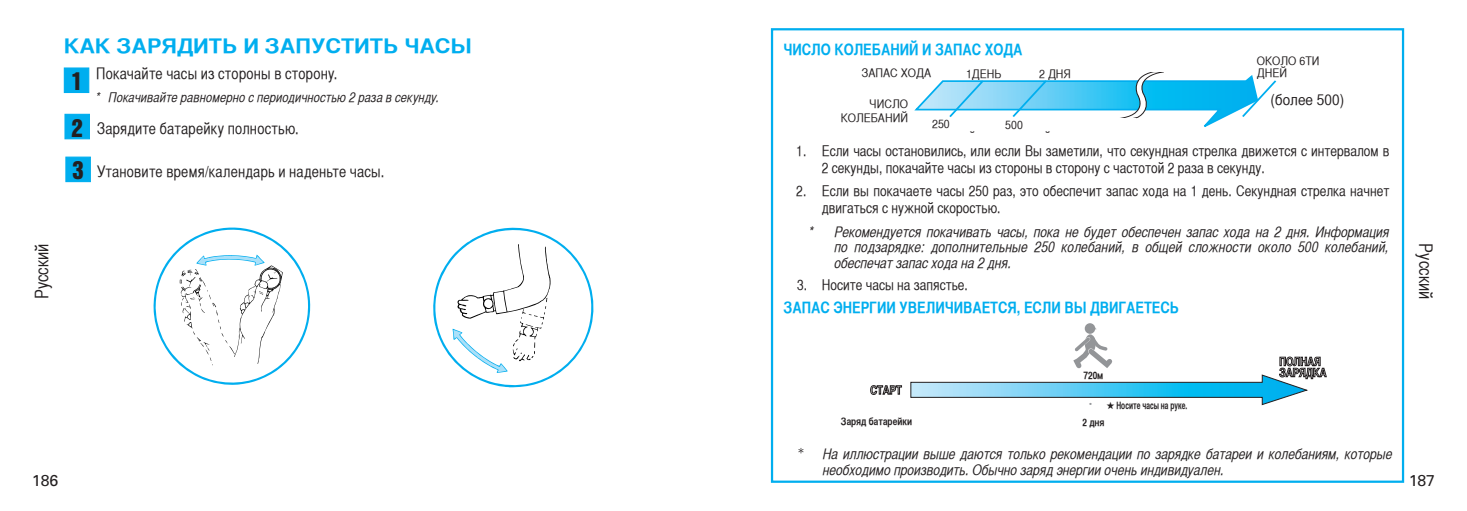
<style>
.page{position:relative;width:1467px;height:511px;background:#fff}
.page>*{position:absolute;margin:0;border:0;box-sizing:border-box;transform-origin:0 0}
.t1{font:22.5px "Helvetica Inserat";color:#231f20}
.t2{font:20.25px "Helvetica CY Bold";color:#00aeef;scale:1.3 1}
.t3{font:18px "Helvetica CY Plain";color:#231f20}
.t4{font:17.32px "Koz Go Pro";color:#939598}
.t5{font:15.75px "Helvetica CY Plain";letter-spacing:.01em;color:#231f20}
.t6{font:15.75px "Helvetica CY Bold";color:#00aeef}
.t7{font:15.75px "Univers";color:#231f20}
.t8{font:15.08px "Helvetica CY Plain";color:#231f20;scale:1.1 1}
.t9{font:14.62px/15.8px "Helvetica CY Oblique";color:#231f20}
.t10{font:14.62px/16.9px "Helvetica CY Plain";color:#231f20}
.t11{font:13.5px "Helvetica CY Oblique";letter-spacing:.01em;color:#231f20}
.t12{font:11.7px/14px "Helvetica CY Plain";color:#231f20;text-align:right;scale:1.1 1}
.t13{font:10.12px "Helvetica CY Bold";color:#231f20}
.t14{font:10.12px "Helvetica CY Bold";color:#231f20;scale:.79 1}
.s1{font-family:"Helvetica Inserat";font-size:22.5px}
.s2{font-family:"Koz Min Pro"}
</style>
<div class="page">
<div style="left:64px;top:67px;width:25px;height:26px;background:#00aeef;border:1px solid #00aeef"></div>
<div style="left:65px;top:156px;width:26px;height:26px;background:#00aeef;border:1px solid #00aeef"></div>
<div style="left:64px;top:114px;width:26px;height:25px;background:#00aeef;border:1px solid #00aeef"></div>
<svg style="left:153px;top:227px;width:158px;height:158px"></svg>
<svg style="left:433px;top:227px;width:161px;height:160px"></svg>
<div style="left:771px;top:28px;width:633px;height:454px;border:2px solid #00aeef"></div>
<svg style="left:914px;top:72px;width:363px;height:55px"></svg>
<hr style="left:1113px;top:118px;width:23px;height:2px;background:#fff">
<div style="left:1085px;top:323px;width:10px;height:10px;background:#939598;border-radius:50%"></div>
<svg style="left:870px;top:385px;width:32px;height:9px"></svg>
<svg style="left:911px;top:327px;width:416px;height:77px"></svg>
<h2 class="t2" style="left:64px;top:33px;width:315px">КАК ЗАРЯДИТЬ И ЗАПУСТИТЬ ЧАСЫ</h2>
<p class="t5" style="left:96px;top:65px;width:243px">Покачайте часы из стороны в сторону.</p>
<p class="t11" style="left:96px;top:89px;width:345px">* Покачивайте равномерно с периодичностью 2 раза в секунду.</p>
<p class="t5" style="left:97px;top:119px;width:204px">Зарядите батарейку полностью.</p>
<p class="t5" style="left:73px;top:162px;width:313px"><span class="s1">3</span> Утановите время/календарь и наденьте часы.</p>
<h1 class="t1" style="left:72px;top:68px;width:13px">1</h1>
<h1 class="t1" style="left:72px;top:114px;width:13px">2</h1>
<p class="t3" style="left:32px;top:299px;width:57px;rotate:-90deg">Русский</p>
<p class="t6" style="left:784px;top:39px;width:241px">ЧИСЛО КОЛЕБАНИЙ И ЗАПАС ХОДА</p>
<p class="t12" style="left:1257px;top:55px;width:58px;line-height:11.7px;text-align:left">ОКОЛО 6ТИ<br>ДНЕЙ</p>
<p class="t8" style="left:1271px;top:91px;width:68px">(более 500)</p>
<p class="t12" style="left:862px;top:65px;width:65px">ЗАПАС ХОДА</p>
<p class="t12" style="left:841px;top:97px;width:63px">ЧИСЛО<br>КОЛЕБАНИЙ</p>
<p class="t12" style="left:966px;top:66px;width:34px">1ДЕНЬ</p>
<p class="t12" style="left:1039px;top:66px;width:30px">2 ДНЯ</p>
<p class="t12" style="left:932px;top:116px;width:18px">250</p>
<p class="t12" style="left:1005px;top:118px;width:18px">500</p>
<p class="t10" style="left:822px;top:142px;width:569px;text-indent:-26px">1. Если часы остановились, или если Вы заметили, что секундная стрелка движется с интервалом в<br>2 секунды, покачайте часы из стороны в сторону с частотой 2 раза в секунду.</p>
<p class="t10" style="left:822px;top:182px;width:569px;text-indent:-26px">2. Если вы покачаете часы 250 раз, это обеспечит запас хода на 1 день. Секундная стрелка начнет двигаться с нужной скоростью.</p>
<p class="t9" style="left:835px;top:223px;width:556px;text-align:justify;text-indent:-26px">* Рекомендуется покачивать часы, пока не будет обеспечен запас хода на 2 дня. Информация по подзарядке: дополнительные 250 колебаний, в общей сложности около 500 колебаний, обеспечат запас хода на 2 дня.</p>
<p class="t10" style="left:797px;top:276px;width:172px">3. Носите часы на запястье.</p>
<p class="t6" style="left:784px;top:298px;width:397px">ЗАПАС ЭНЕРГИИ УВЕЛИЧИВАЕТСЯ, ЕСЛИ ВЫ ДВИГАЕТЕСЬ</p>
<p class="t13" style="left:1083px;top:369px;width:21px">720м</p>
<p class="t4" style="left:1103px;top:401px;width:5px;rotate:90deg">·</p>
<p class="t14" style="left:1107px;top:399px;width:104px">★ Носите часы на руке.</p>
<p class="t13" style="left:841px;top:414px;width:73px">Заряд батарейки</p>
<p class="t13" style="left:1082px;top:416px;width:24px">2 дня</p>
<p class="t3" style="left:1436px;top:243px;width:57px;rotate:90deg">Русский</p>
<p class="t9" style="left:823px;top:445px;width:571px;text-indent:-26px"><span class="s2">*</span> На иллюстрации выше даются только рекомендации по зарядке батареи и колебаниям, которые необходимо производить. Обычно заряд энергии очень индивидуален.</p>
<p class="t7" style="left:32px;top:471px;width:28px">186</p>
<p class="t7" style="left:1409px;top:471px;width:28px">187</p>
</div>
